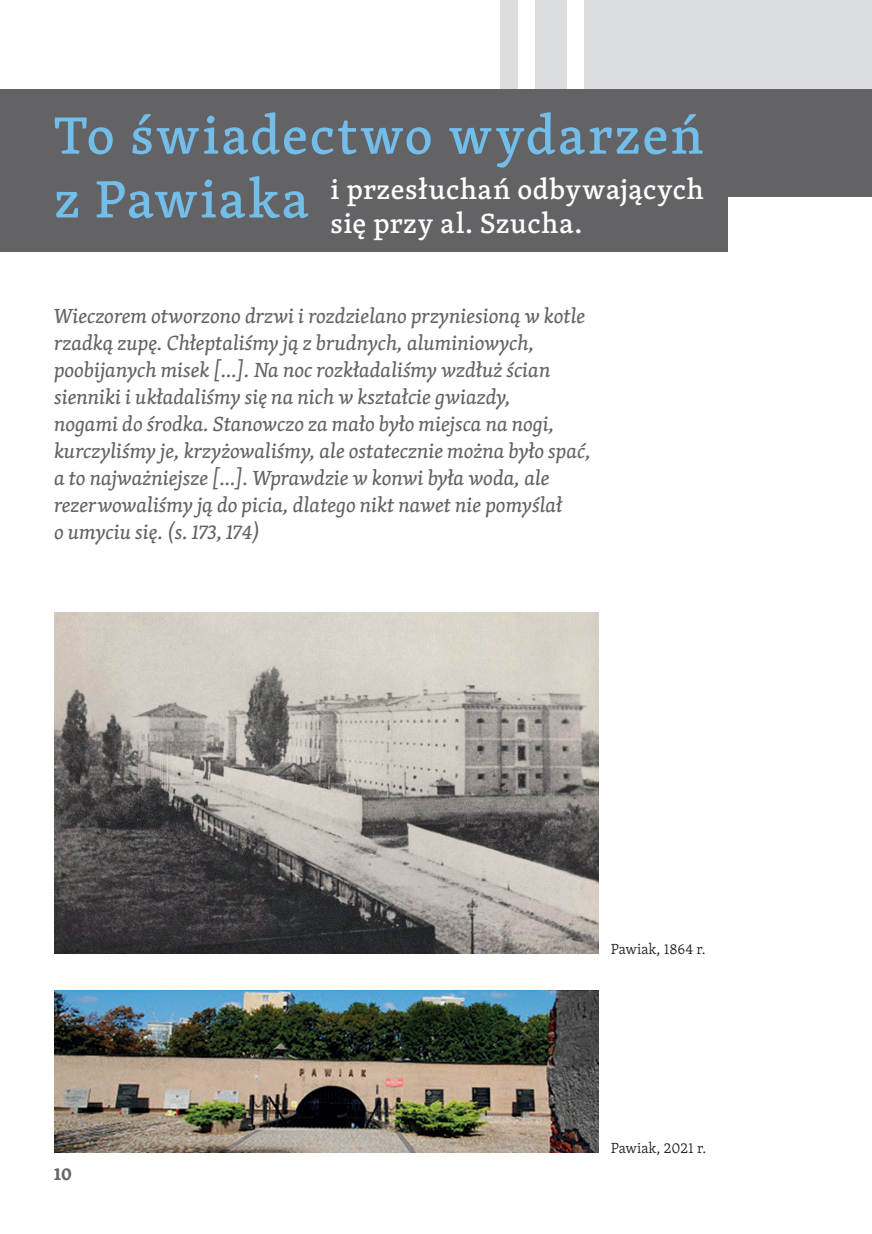
<style>
.page{position:relative;width:872px;height:1234px;background:#fff}
.page>*{position:absolute;margin:0;border:0;box-sizing:border-box;transform-origin:0 0}
.t1{font:500 54px "Skolar Latin";letter-spacing:.04em;color:#73bde9}
.t2{font:500 28.5px/34.2px "Skolar Latin";letter-spacing:.02em;color:#fff}
.t3{font:italic 21px/27px "Skolar Latin";color:#636366}
.t4{font:700 18px "Skolar Latin";color:#636366}
.t5{font:300 15px "Skolar Latin";color:#231f20}
.s1{font-size:54px;color:#73bde9}
</style>
<div class="page">
<div style="left:584px;top:0;width:287px;height:89px;background:#dcdddf"></div>
<div style="left:535px;top:0;width:31px;height:89px;background:#dcdddf"></div>
<div style="left:500px;top:0;width:17px;height:89px;background:#dcdddf"></div>
<div style="left:0;top:89px;width:872px;height:108px;background:#636366"></div>
<img style="left:54px;top:990px;width:544px;height:162px">
<img style="left:54px;top:612px;width:544px;height:341px">
<div style="left:0;top:175px;width:728px;height:77px;background:#636366"></div>
<hr style="left:871px;top:175px;width:1px;height:77px;background:#636366">
<h1 class="t1" style="left:54px;top:94px;width:651px">To świadectwo wydarzeń</h1>
<h2 class="t2" style="left:331px;top:171px;width:375px;text-indent:-277px"><span class="s1">z Pawiaka</span> i przesłuchań odbywających się przy al. Szucha.</h2>
<p class="t3" style="left:54px;top:301px;width:538px">Wieczorem otworzono drzwi i rozdzielano przyniesioną w kotle rzadką zupę. Chłeptaliśmy ją z brudnych, aluminiowych, poobijanych misek […]. Na noc rozkładaliśmy wzdłuż ścian sienniki i układaliśmy się na nich w kształcie gwiazdy,<br>nogami do środka. Stanowczo za mało było miejsca na nogi, kurczyliśmy je, krzyżowaliśmy, ale ostatecznie można było spać, a to najważniejsze […]. Wprawdzie w konwi była woda, ale rezerwowaliśmy ją do picia, dlatego nikt nawet nie pomyślał<br>o umyciu się. (s. 173, 174)</p>
<p class="t4" style="left:54px;top:1159px;width:19px">10</p>
<p class="t5" style="left:611px;top:937px;width:97px">Pawiak, 1864 r.</p>
<p class="t5" style="left:611px;top:1136px;width:97px">Pawiak, 2021 r.</p>
</div>
